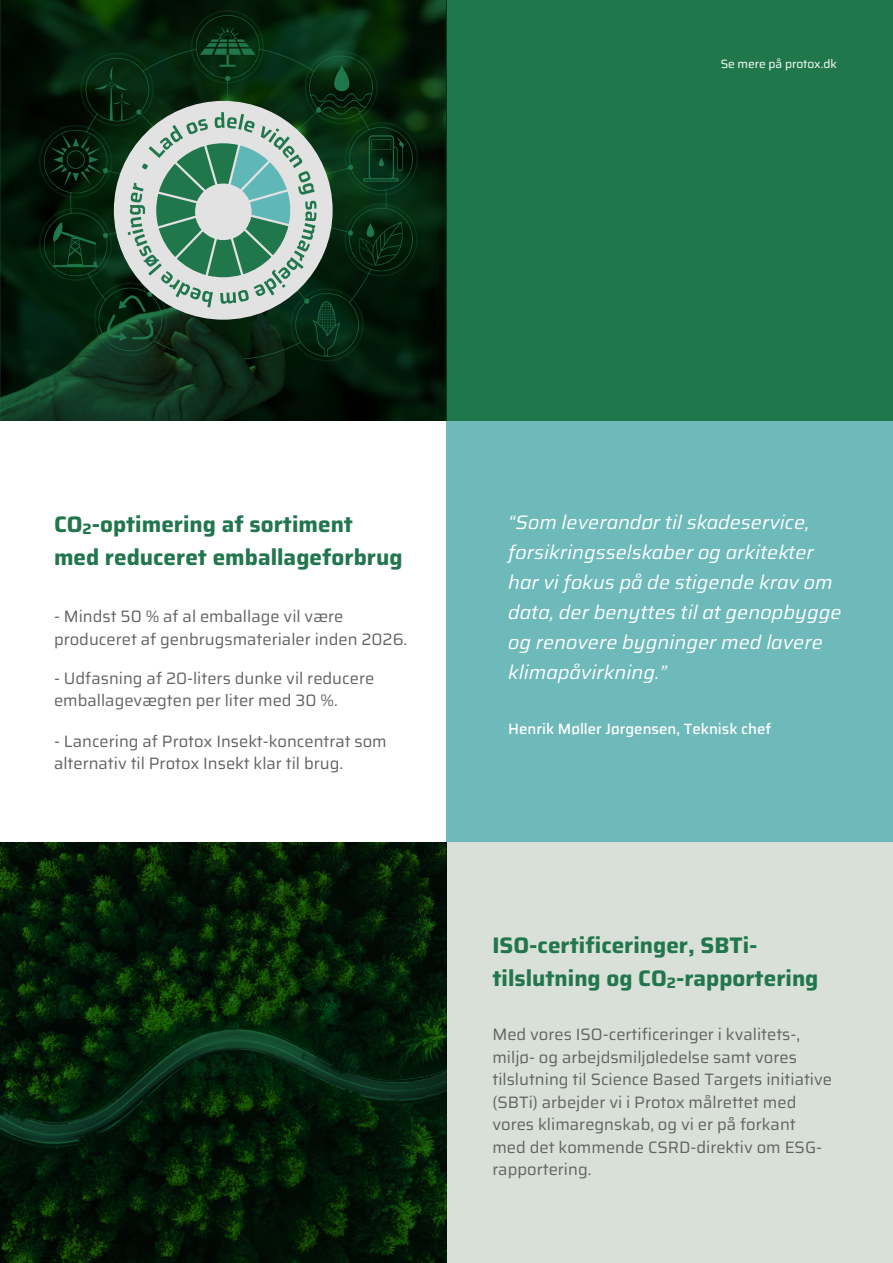
<style>
.page{position:relative;width:893px;height:1263px;background:#fff}
.page>*{position:absolute;margin:0;border:0;box-sizing:border-box;transform-origin:0 0}
.t1{font:100 22.5px/33px "Saira";color:#21764d}
.t2{font:italic 100 19.5px/30px "Saira";color:#fff}
.t3{font:100 16.5px/22.5px "Saira";color:#636366}
.t4{font:100 15px "Saira";color:#fff}
.t5{font:100 12px "Saira";letter-spacing:-.005em;color:#fff}
.s1{font-size:15px}
</style>
<div class="page">
<div style="left:446px;top:421px;width:447px;height:421px;background:#6eb9ba"></div>
<div style="left:446px;top:842px;width:447px;height:421px;background:#d9e0d7"></div>
<div style="left:446px;top:0;width:447px;height:421px;background:#21774c"></div>
<svg style="left:0;top:842px;width:446px;height:421px;background:#041d08"></svg>
<svg style="left:0;top:0;width:446px;height:421px;background:#06240f"></svg>
<div style="left:114px;top:101px;width:219px;height:219px;background:#e1e2e1;border-radius:50%"></div>
<svg style="left:128px;top:112px;width:188px;height:196px"></svg>
<p class="t5" style="left:721px;top:54px;width:118px">Se mere på protox.dk</p>
<p class="t1" style="left:54px;top:507px;width:350px">CO<span class="s1">2</span>-optimering af sortiment med reduceret emballageforbrug</p>
<p class="t2" style="left:508px;top:506px;width:335px">“Som leverandør til skadeservice, forsikringsselskaber og arkitekter har vi fokus på de stigende krav om data, der benyttes til at genopbygge og renovere bygninger med lavere klimapåvirkning.”</p>
<p class="t4" style="left:508px;top:717px;width:265px">Henrik Møller Jørgensen, Teknisk chef</p>
<p class="t3" style="left:54px;top:605px;width:355px">- Mindst 50 % af al emballage vil være produceret af genbrugsmaterialer inden 2026.</p>
<p class="t3" style="left:54px;top:666px;width:322px">- Udfasning af 20-liters dunke vil reducere emballagevægten per liter med 30 %.</p>
<p class="t3" style="left:54px;top:729px;width:334px">- Lancering af Protox Insekt-koncentrat som alternativ til Protox Insekt klar til brug.</p>
<p class="t1" style="left:492px;top:928px;width:327px">ISO-certificeringer, SBTi&shy;tilslutning og CO<sub>2</sub>-rapportering</p>
<p class="t3" style="left:492px;top:1022px;width:341px">Med vores ISO-certificeringer i kvalitets-, miljø- og arbejdsmiljøledelse samt vores tilslutning til Science Based Targets initiative (SBTi) arbejder vi i Protox målrettet med vores klimaregnskab, og vi er på forkant med det kommende CSRD-direktiv om ESG&shy;rapportering.</p>
</div>
